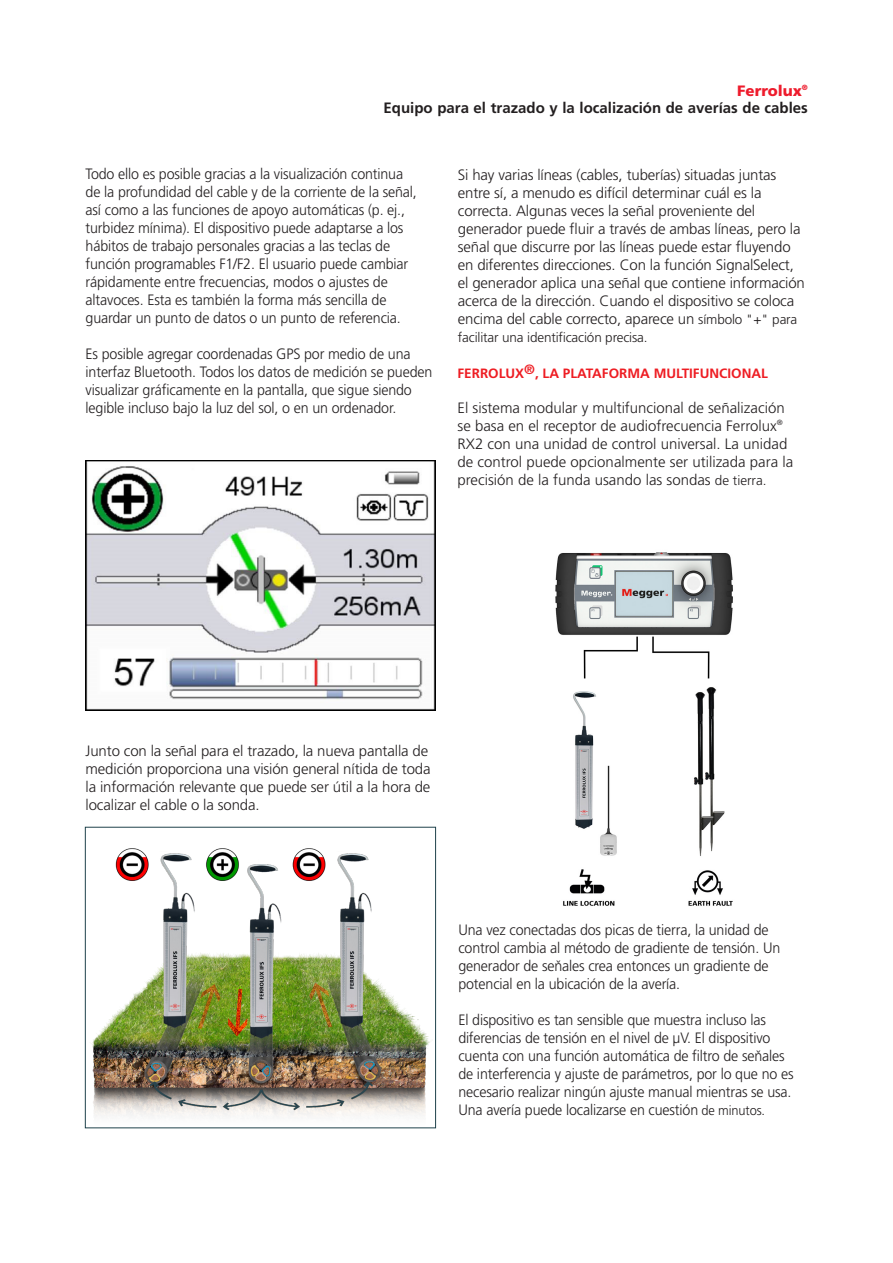
<style>
.page{position:relative;width:893px;height:1263px;background:#fff}
.page>*{position:absolute;margin:0;border:0;box-sizing:border-box;transform-origin:0 0}
.Body_Bullets{font:300 15px/18px "Frutiger LT Pro";letter-spacing:-.01em;color:#231f20;scale:.95 1}
.Fließtext{font:300 15px/18px "Frutiger LT Pro";letter-spacing:-.01em;color:#231f20}
.Body_Bullets-2{font:300 15px/18px "Frutiger LT Pro";letter-spacing:-.01em;color:#231f20}
.t1{font:700 15px/17.1px "Frutiger LT Pro";color:#231f20;text-align:right}
.Red_Body_Heading{font:700 13.5px "Frutiger LT Pro";color:#ee1d23}
.Fließtext-2{font:300 13.5px "Frutiger LT Pro";letter-spacing:-.01em;color:#231f20}
.s1{font-weight:900;color:#ee1b2c}
.s2{font-size:13.5px}
</style>
<div class="page">
<img style="left:86px;top:460px;width:349px;height:251px">
<img style="left:91px;top:848px;width:339px;height:268px">
<div style="left:85px;top:827px;width:351px;height:301px;border:1px solid #1f424b"></div>
<img style="left:555px;top:552px;width:178px;height:354px">
<p class="t1" style="left:384px;top:82px;width:426px"><span class="s1">Ferrolux</span><sup>®<br></sup>Equipo para el trazado y la localización de averías de cables</p>
<p class="Body_Bullets" style="left:86px;top:164px;width:350px">Todo ello es posible gracias a la visualización continua de la profundidad del cable y de la corriente de la señal, así como a las funciones de apoyo automáticas (p. ej., turbidez mínima). El dispositivo puede adaptarse a los hábitos de trabajo personales gracias a las teclas de función programables F1/F2. El usuario puede cambiar rápidamente entre frecuencias, modos o ajustes de altavoces. Esta es también la forma más sencilla de guardar un punto de datos o un punto de referencia.</p>
<p class="Body_Bullets" style="left:86px;top:344px;width:367px">Es posible agregar coordenadas GPS por medio de una interfaz Bluetooth. Todos los datos de medición se pueden visualizar gráficamente en la pantalla, que sigue siendo legible incluso bajo la luz del sol, o en un ordenador.</p>
<p class="Fließtext" style="left:458px;top:166px;width:349px">Si hay varias líneas (cables, tuberías) situadas juntas entre sí, a menudo es difícil determinar cuál es la correcta. Algunas veces la señal proveniente del generador puede fluir a través de ambas líneas, pero la señal que discurre por las líneas puede estar fluyendo en diferentes direcciones. Con la función SignalSelect, el generador aplica una señal que contiene información acerca de la dirección. Cuando el dispositivo se coloca encima del cable correcto, aparece un <span class="s2">símbolo "+" para</span></p>
<p class="Fließtext-2" style="left:458px;top:329px;width:191px">facilitar una identificación precisa.</p>
<p class="Red_Body_Heading" style="left:457px;top:365px;width:312px">FERROLUX®, LA PLATAFORMA MULTIFUNCIONAL</p>
<p class="Body_Bullets-2" style="left:457px;top:398px;width:337px">El sistema modular y multifuncional de señalización se basa en el receptor de audiofrecuencia Ferrolux<sup>® </sup>RX2 con una unidad de control universal. La unidad de control puede opcionalmente ser utilizada para la precisión de la funda usando las sondas <span class="s2">de tierra.</span></p>
<p class="Fließtext" style="left:86px;top:742px;width:346px">Junto con la señal para el trazado, la nueva pantalla de medición proporciona una visión general nítida de toda la información relevante que puede ser útil a la hora de localizar el cable o la sonda.</p>
<p class="Body_Bullets" style="left:458px;top:920px;width:340px">Una vez conectadas dos picas de tierra, la unidad de control cambia al método de gradiente de tensión. Un generador de seňales crea entonces un gradiente de potencial en la ubicación de la avería.</p>
<p class="Body_Bullets" style="left:458px;top:1010px;width:354px">El dispositivo es tan sensible que muestra incluso las diferencias de tensión en el nivel de µV. El dispositivo cuenta con una función automática de filtro de seňales de interferencia y ajuste de parámetros, por lo que no es necesario realizar ningún ajuste manual mientras se usa.<br>Una avería puede localizarse en cuestión <span class="s2">de minutos.</span></p>
</div>
